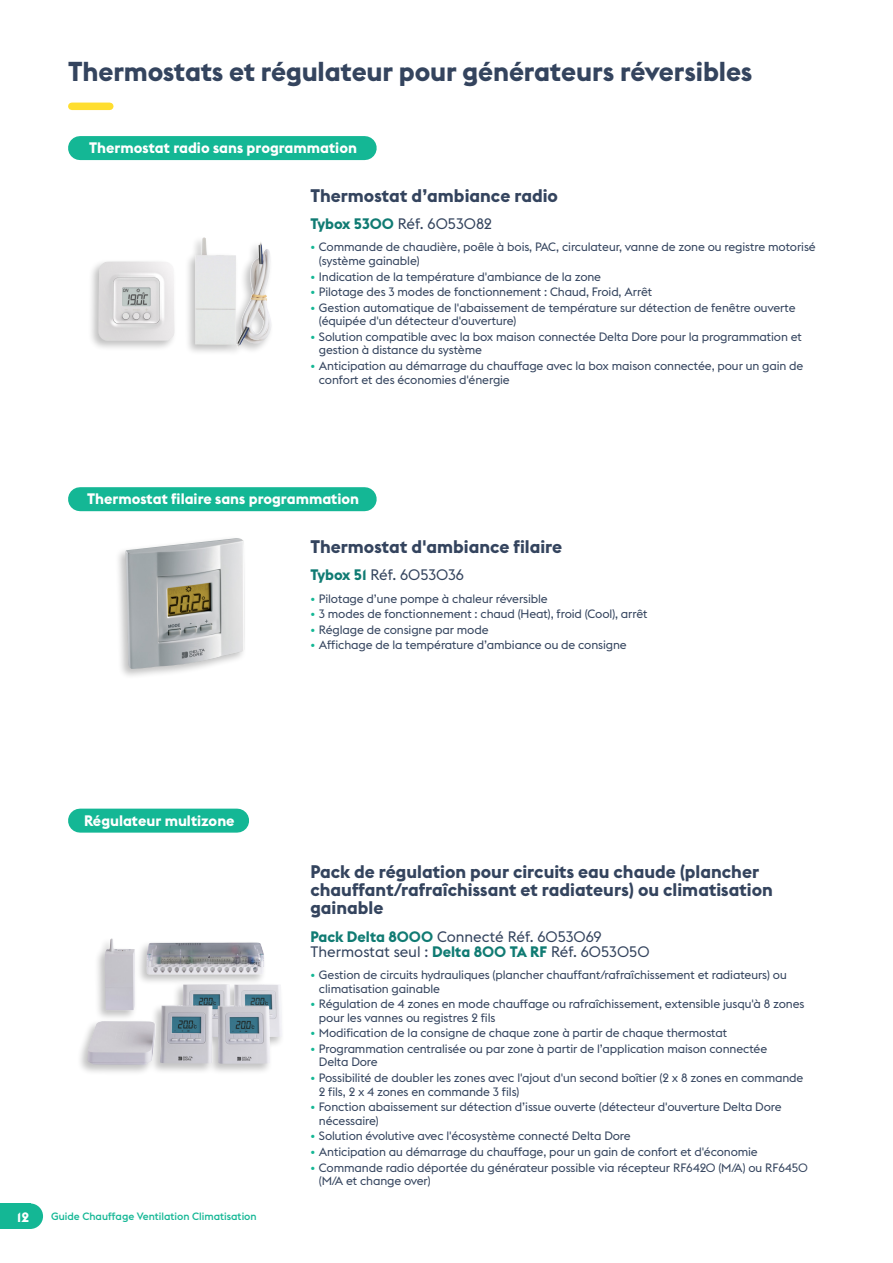
<style>
.page{position:relative;width:893px;height:1263px;background:#fff}
.page>*{position:absolute;margin:0;border:0;box-sizing:border-box;transform-origin:0 0}
.t1{font:700 27px "Euclid Flex";letter-spacing:-.005em;color:#34445e}
.t2{font:700 18px/18px "Euclid Flex";color:#34445e}
.t3{font:15px/15px "Euclid Flex";color:#34445e}
.t4{font:700 15px "Euclid Flex";color:#fff}
.t5{font:700 13.5px "Euclid Flex";color:#fff}
.t6{font:12px/13.5px "Euclid Flex";letter-spacing:-.01em;color:#34445e}
.t7{font:500 10.5px "Euclid Flex";color:#14b795}
.s1{font-weight:700;color:#107b73}
.s2{font-weight:700;color:#14b795}
</style>
<div class="page">
<div style="left:80px;top:487px;width:285px;height:24px;background:#14b795"></div>
<div style="left:80px;top:809px;width:157px;height:24px;background:#14b795"></div>
<div style="left:72px;top:103px;width:38px;height:7px;background:#ffde2f"></div>
<div style="left:80px;top:136px;width:285px;height:24px;background:#14b795"></div>
<div style="left:114px;top:536px;width:133px;height:144px;background:#000;opacity:.25"></div>
<img style="left:125px;top:538px;width:119px;height:131px">
<div style="left:76px;top:936px;width:209px;height:140px;background:#000;opacity:.25"></div>
<img style="left:105px;top:938px;width:178px;height:126px">
<div style="left:87px;top:235px;width:187px;height:123px;background:#000;opacity:.25"></div>
<img style="left:195px;top:237px;width:77px;height:111px">
<div style="left:0;top:1203px;width:30px;height:26px;background:#14b795"></div>
<div style="left:18px;top:1203px;width:25px;height:26px;background:#14b795;border-radius:50%"></div>
<h1 class="t1" style="left:68px;top:56px;width:686px">Thermostats et régulateur pour générateurs réversibles</h1>
<p class="t4" style="left:89px;top:139px;width:269px">Thermostat radio sans programmation</p>
<h2 class="t2" style="left:310px;top:186px;width:249px">Thermostat d’ambiance radio</h2>
<p class="t3" style="left:310px;top:217px;width:183px"><span class="s1">Tybox 5300</span> Réf. 6053082</p>
<p class="t6" style="left:319px;top:240px;width:498px;text-indent:-9px"><span class="s2">•</span> Commande de chaudière, poêle à bois, PAC, circulateur, vanne de zone ou registre motorisé (système gainable)</p>
<p class="t6" style="left:310px;top:270px;width:292px"><span class="s2">•</span> Indication de la température d'ambiance de la zone</p>
<p class="t6" style="left:310px;top:285px;width:343px"><span class="s2">•</span> Pilotage des 3 modes de fonctionnement : Chaud, Froid, Arrêt</p>
<p class="t6" style="left:319px;top:301px;width:478px;text-indent:-9px"><span class="s2">•</span> Gestion automatique de l'abaissement de température sur détection de fenêtre ouverte (équipée d'un détecteur d'ouverture)</p>
<p class="t6" style="left:319px;top:330px;width:485px;text-indent:-9px"><span class="s2">•</span> Solution compatible avec la box maison connectée Delta Dore pour la programmation et gestion à distance du système</p>
<p class="t6" style="left:319px;top:359px;width:486px;text-indent:-9px"><span class="s2">•</span> Anticipation au démarrage du chauffage avec la box maison connectée, pour un gain de confort et des économies d'énergie</p>
<p class="t4" style="left:87px;top:490px;width:274px">Thermostat filaire sans programmation</p>
<h2 class="t2" style="left:310px;top:537px;width:253px">Thermostat d'ambiance filaire</h2>
<p class="t3" style="left:310px;top:568px;width:155px"><span class="s1">Tybox 51</span> Réf. 6053036</p>
<p class="t6" style="left:310px;top:592px;width:239px"><span class="s2">•</span> Pilotage d’une pompe à chaleur réversible</p>
<p class="t6" style="left:310px;top:607px;width:339px"><span class="s2">•</span> 3 modes de fonctionnement : chaud (Heat), froid (Cool), arrêt</p>
<p class="t6" style="left:310px;top:623px;width:180px"><span class="s2">•</span> Réglage de consigne par mode</p>
<p class="t6" style="left:310px;top:638px;width:318px"><span class="s2">•</span> Affichage de la température d’ambiance ou de consigne</p>
<p class="t4" style="left:84px;top:812px;width:152px">Régulateur multizone</p>
<p class="t5" style="left:17px;top:1209px;width:13px">12</p>
<p class="t7" style="left:51px;top:1211px;width:207px">Guide Chauffage Ventilation Climatisation</p>
<h2 class="t2" style="left:310px;top:863px;width:464px">Pack de régulation pour circuits eau chaude (plancher chauffant/rafraîchissant et radiateurs) ou climatisation gainable</h2>
<p class="t3" style="left:310px;top:929px;width:341px"><span class="s1">Pack Delta 8000</span> Connecté Réf. 6053069<br>Thermostat seul : <span class="s1">Delta 800 TA RF</span> Réf. 6053050</p>
<p class="t6" style="left:319px;top:968px;width:469px;text-indent:-9px"><span class="s2">•</span> Gestion de circuits hydrauliques (plancher chauffant/rafraîchissement et radiateurs) ou climatisation gainable</p>
<p class="t6" style="left:319px;top:997px;width:487px;text-indent:-9px"><span class="s2">•</span> Régulation de 4 zones en mode chauffage ou rafraîchissement, extensible jusqu'à 8 zones pour les vannes ou registres 2 fils</p>
<p class="t6" style="left:310px;top:1026px;width:418px"><span class="s2">•</span> Modification de la consigne de chaque zone à partir de chaque thermostat</p>
<p class="t6" style="left:319px;top:1042px;width:450px;text-indent:-9px"><span class="s2">•</span> Programmation centralisée ou par zone à partir de l’application maison connectée<br>Delta Dore</p>
<p class="t6" style="left:319px;top:1071px;width:486px;text-indent:-9px"><span class="s2">•</span> Possibilité de doubler les zones avec l'ajout d'un second boîtier (2 x 8 zones en commande<br>2 fils, 2 x 4 zones en commande 3 fils)</p>
<p class="t6" style="left:319px;top:1100px;width:464px;text-indent:-9px"><span class="s2">•</span> Fonction abaissement sur détection d’issue ouverte (détecteur d'ouverture Delta Dore nécessaire)</p>
<p class="t6" style="left:310px;top:1129px;width:322px"><span class="s2">•</span> Solution évolutive avec l'écosystème connecté Delta Dore</p>
<p class="t6" style="left:310px;top:1145px;width:449px"><span class="s2">•</span> Anticipation au démarrage du chauffage, pour un gain de confort et d'économie</p>
<p class="t6" style="left:319px;top:1160px;width:490px;text-indent:-9px"><span class="s2">•</span> Commande radio déportée du générateur possible via récepteur RF6420 (M/A) ou RF6450 (M/A et change over)</p>
</div>
